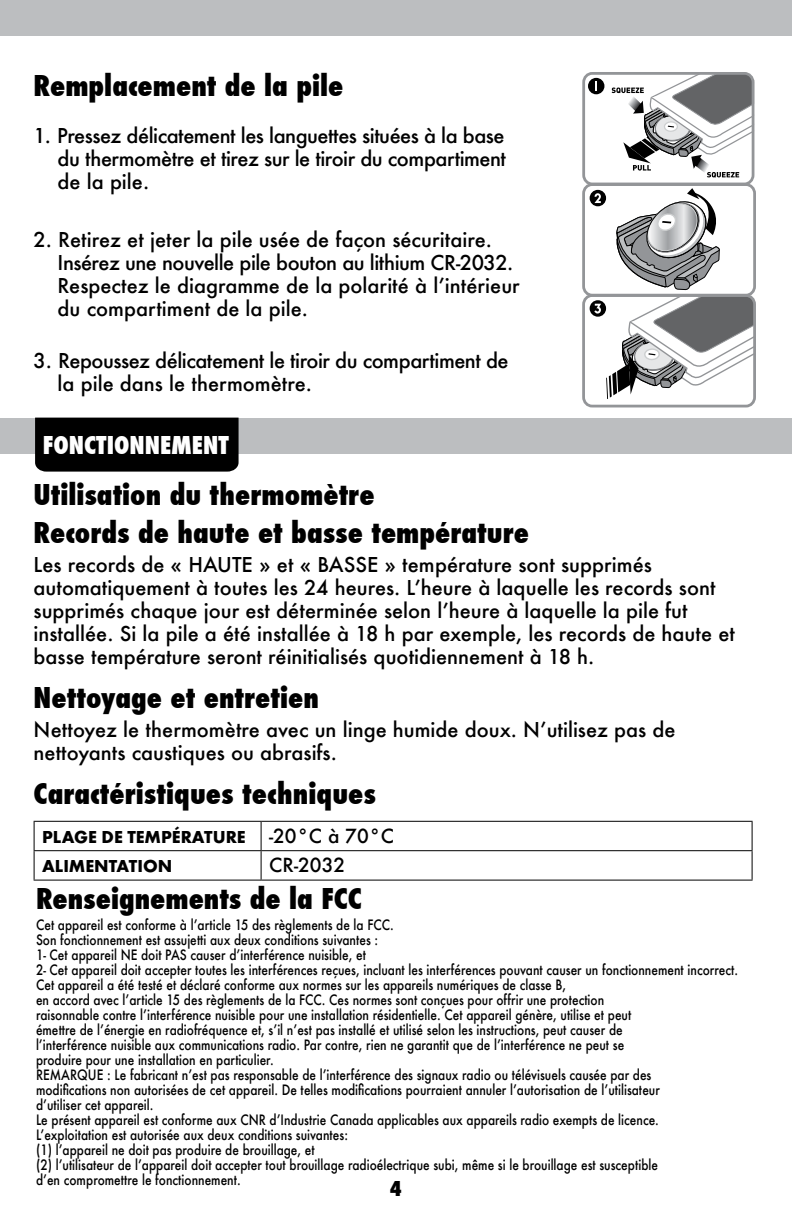
<style>
.page{position:relative;width:792px;height:1224px;background:#fff}
.page>*{position:absolute;margin:0;border:0;box-sizing:border-box;transform-origin:0 0}
.t1{font:800 condensed 28px/38px "Futura";color:#000}
.t2{font:800 condensed 24px "Futura";color:#fff}
.t3{font:500 20px/23px "Futura";color:#000}
.t4{font:500 20px/23px "Futura";letter-spacing:-.025em;color:#000}
.t5{font:800 condensed 20px "Futura";color:#000}
.t6{font:500 19px "Futura";color:#000}
.t7{font:700 18px/29.4px "Futura T";color:#000}
.t8{font:500 14px/15px "Futura";color:#000;scale:.85 1}
.s1{font-family:"Futura";font-weight:500;font-size:19px}
</style>
<div class="page">
<div style="left:0;top:0;width:792px;height:36px;background:#bcbec0"></div>
<svg style="left:611px;top:73px;width:143px;height:105px"></svg>
<div style="left:588px;top:78px;width:16px;height:16px;background:#000;border-radius:50%"></div>
<svg style="left:595px;top:81px;width:2px;height:10px"></svg>
<div style="left:590px;top:190px;width:16px;height:16px;background:#000;border-radius:50%"></div>
<div style="left:582px;top:294px;width:174px;height:113px;border:3px solid #939598;border-radius:9px"></div>
<div style="left:582px;top:72px;width:172px;height:113px;border:3px solid #939598;border-radius:9px"></div>
<div style="left:582px;top:183px;width:174px;height:114px;border:3px solid #939598;border-radius:9px"></div>
<div style="left:590px;top:300px;width:16px;height:17px;background:#000;border-radius:50%"></div>
<svg style="left:594px;top:188px;width:160px;height:211px"></svg>
<div style="left:0;top:418px;width:792px;height:36px;background:#bcbec0"></div>
<div style="left:35px;top:418px;width:204px;height:54px;background:#000"></div>
<hr style="left:34px;top:821px;width:227px;height:1px;background:#000">
<hr style="left:261px;top:821px;width:492px;height:1px;background:#000">
<hr style="left:34px;top:850px;width:227px;height:1px;background:#000">
<svg style="left:34px;top:822px;width:1px;height:58px"></svg>
<hr style="left:261px;top:850px;width:492px;height:1px;background:#000">
<svg style="left:261px;top:822px;width:1px;height:58px"></svg>
<svg style="left:752px;top:822px;width:1px;height:58px"></svg>
<hr style="left:34px;top:880px;width:227px;height:1px;background:#000">
<hr style="left:261px;top:880px;width:492px;height:1px;background:#000">
<p class="t1" style="left:34px;top:67px;width:311px">Remplacement de la pile</p>
<p class="t3" style="left:58px;top:124px;width:450px;text-align:justify;text-indent:-24px">1. Pressez délicatement les languettes situées à la base du thermomètre et tirez sur le tiroir du compartiment de la pile.</p>
<p class="t3" style="left:58px;top:228px;width:464px;text-indent:-24px">2. Retirez et jeter la pile usée de façon sécuritaire.<br>Insérez une nouvelle pile bouton au lithium CR-2032.<br>Respectez le diagramme de la polarité à l’intérieur du compartiment de la pile.</p>
<p class="t4" style="left:58px;top:349px;width:452px;text-indent:-24px">3. Repoussez délicatement le tiroir du compartiment de la pile dans le thermomètre.</p>
<p class="t2" style="left:43px;top:428px;width:187px">FONCTIONNEMENT</p>
<p class="t1" style="left:34px;top:476px;width:497px">Utilisation du thermomètre<br>Records de haute et basse température</p>
<p class="t3" style="left:34px;top:553px;width:703px">Les records de « HAUTE » et « BASSE » température sont supprimés automatiquement à toutes les 24 heures. L’heure à laquelle les records sont supprimés chaque jour est déterminée selon l’heure à laquelle la pile fut installée. Si la pile a été installée à 18 h par exemple, les records de haute et basse température seront réinitialisés quotidiennement à 18 h.</p>
<p class="t1" style="left:34px;top:679px;width:287px">Nettoyage et entretien</p>
<p class="t3" style="left:34px;top:718px;width:643px">Nettoyez le thermomètre avec un linge humide doux. N’utilisez pas de nettoyants caustiques ou abrasifs.</p>
<p class="t1" style="left:34px;top:775px;width:344px">Caractéristiques techniques</p>
<p class="t7" style="left:42px;top:822px;width:354px">PLAGE DE TEMPÉRATURE <span class="s1">-20°C à 70°C<br></span>ALIMENTATION</p>
<p class="t6" style="left:269px;top:852px;width:78px">CR-2032</p>
<p class="t1" style="left:36px;top:879px;width:327px">Renseignements de la FCC</p>
<p class="t8" style="left:36px;top:917px;width:827px">Cet appareil est conforme à l’article 15 des règlements de la FCC.<br>Son fonctionnement est assujetti aux deux conditions suivantes :<br>1- Cet appareil NE doit PAS causer d’interférence nuisible, et<br>2- Cet appareil doit accepter toutes les interférences reçues, incluant les interférences pouvant causer un fonctionnement incorrect.<br>Cet appareil a été testé et déclaré conforme aux normes sur les appareils numériques de classe B,<br>en accord avec l’article 15 des règlements de la FCC. Ces normes sont conçues pour offrir une protection<br>raisonnable contre l’interférence nuisible pour une installation résidentielle. Cet appareil génère, utilise et peut<br>émettre de l’énergie en radiofréquence et, s’il n’est pas installé et utilisé selon les instructions, peut causer de<br>l’interférence nuisible aux communications radio. Par contre, rien ne garantit que de l’interférence ne peut se<br>produire pour une installation en particulier.<br>REMARQUE : Le fabricant n’est pas responsable de l’interférence des signaux radio ou télévisuels causée par des<br>modifications non autorisées de cet appareil. De telles modifications pourraient annuler l’autorisation de l’utilisateur<br>d’utiliser cet appareil.<br>Le présent appareil est conforme aux CNR d’Industrie Canada applicables aux appareils radio exempts de licence.<br>L’exploitation est autorisée aux deux conditions suivantes:</p>
<p class="t8" style="left:36px;top:1142px;width:330px">(1) l’appareil ne doit pas produire de brouillage, et</p>
<p class="t8" style="left:36px;top:1157px;width:733px">(2) l’utilisateur de l’appareil doit accepter tout brouillage radioélectrique subi, même si le brouillage est susceptible d’en compromettre le fonctionnement.</p>
<p class="t5" style="left:390px;top:1175px;width:14px">4</p>
</div>
